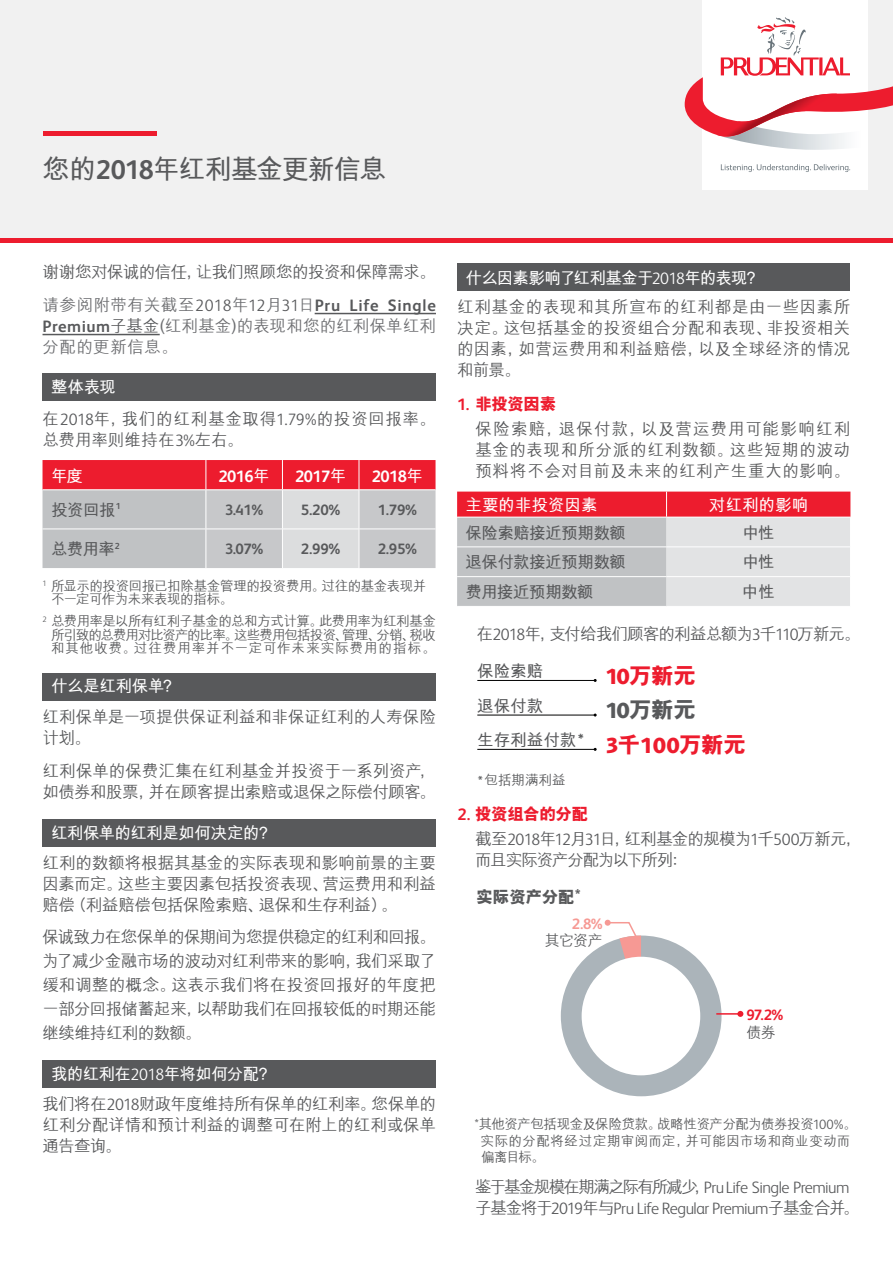
<style>
.page{position:relative;width:893px;height:1263px;background:#fff}
.page>*{position:absolute;margin:0;border:0;box-sizing:border-box;transform-origin:0 0}
.t1{font:700 27px "M Hei GB";letter-spacing:-.045em;color:#58595b}
.t2{font:800 22.5px "M Hei GB";color:#ed1c2e}
.t3{font:800 22.5px "M Hei GB";color:#58595b}
.t4{font:500 16.5px/21px "M Hei GB";letter-spacing:-.01em;color:#58595b}
.t5{font:300 16.5px/21px "FS Albert Pro";letter-spacing:-.03em;color:#58595b}
.t6{font:700 16.5px "M Hei GB";letter-spacing:-.025em;color:#58595b}
.t7{font:500 16.5px/21px "M Hei GB";letter-spacing:.045em;color:#58595b}
.t8{font:500 16.5px/29.5px "M Hei GB";letter-spacing:.035em;color:#58595b}
.t9{font:500 16.5px/29.5px "M Hei GB";letter-spacing:-.045em;color:#58595b}
.t10{font:500 16.5px/25.2px "M Hei GB";letter-spacing:-.04em;color:#58595b}
.t11{font:500 16.5px/21px "M Hei GB";letter-spacing:.01em;color:#6d6e71}
.t12{font:700 16.5px "FS Albert Pro";letter-spacing:.045em;color:#58595b}
.t13{font:500 16.5px/31.7px "M Hei GB";letter-spacing:.04em;color:#58595b}
.t14{font:500 16.5px/25.2px "M Hei GB";letter-spacing:.075em;color:#58595b}
.t15{font:500 16.5px "M Hei GB";letter-spacing:-.05em;color:#58595b}
.t16{font:500 16.5px "M Hei GB";letter-spacing:-.03em;color:#58595b}
.t17{font:700 16.5px "M Hei GB";letter-spacing:-.01em;color:#fff}
.t18{font:700 16.5px "FS Albert Pro";letter-spacing:-.035em;color:#fff}
.t19{font:700 16.5px "M Hei GB";letter-spacing:-.035em;color:#fff}
.t20{font:500 16.5px "M Hei GB";letter-spacing:-.075em;color:#58595b}
.t21{font:800 16.5px "M Hei GB";letter-spacing:-.005em;color:#58595b}
.t22{font:700 15px "FS Albert Pro";letter-spacing:-.015em;color:#58595b}
.t23{font:500 15px "M Hei GB";letter-spacing:-.04em;color:#58595b}
.t24{font:700 15px "FS Albert Pro";color:#ed1c2e}
.t25{font:700 15px "FS Albert Pro";color:#f69994}
.t26{font:500 13.5px/13.5px "M Hei GB";letter-spacing:-.02em;color:#58595b}
.s1{font-family:"FS Albert Pro"}
.s2{font-family:"M Hei GB";font-weight:500;color:#6d6e71}
.s3{font-weight:300}
.s4{font-family:"FS Albert Pro";font-weight:700;color:#58595b}
.s5{color:#58595b}
.s6{font-weight:700;color:#fff}
.s7{font-family:"FS Albert Pro";font-weight:300}
.s8{font-family:"M Hei GB"}
.s9{font-family:"FS Albert Pro";font-weight:300;color:#fff}
.s10{font-family:"FS Albert Pro";font-weight:700;color:#ed1c2e}
.s11{font-weight:800;color:#ed1c2e}
.s12{font-family:"Pru Sans";font-weight:700}
.s13{font-family:"Pru Sans";font-weight:600}
.s14{font-family:"Pru Sans";font-size:22.5px;color:#ed1c2e}
.s15{font-weight:800;font-size:22.5px;color:#ed1c2e}
.s16{font-family:"Pru Sans";font-weight:400}
.s17{font-family:"FS Albert Pro";font-weight:700}
.s18{font-family:"FS Albert Pro";font-weight:300;font-size:12.75px}
.s19{font-family:"M Hei GB";font-weight:500}
</style>
<div class="page">
<div style="left:0;top:0;width:893px;height:239px;background:#f1f1f1"></div>
<div style="left:703px;top:0;width:165px;height:190px;background:#fff"></div>
<svg style="left:721px;top:164px;width:129px;height:8px"></svg>
<svg style="left:685px;top:17px;width:208px;height:133px"></svg>
<div style="left:43px;top:131px;width:114px;height:5px;background:#ed1c2e"></div>
<hr style="left:0;top:239px;width:893px;height:4px;background:#ed1c2e">
<div style="left:42px;top:373px;width:394px;height:28px;background:#58595b"></div>
<div style="left:42px;top:673px;width:394px;height:28px;background:#58595b"></div>
<div style="left:42px;top:820px;width:394px;height:27px;background:#58595b"></div>
<div style="left:42px;top:1060px;width:394px;height:27px;background:#58595b"></div>
<hr style="left:315px;top:313px;width:121px;height:1px;background:#58595b">
<hr style="left:43px;top:334px;width:117px;height:1px;background:#58595b">
<svg style="left:43px;top:460px;width:393px;height:108px;background:#d39ba1"></svg>
<hr style="left:43px;top:489px;width:163px;height:1px;background:#fff">
<hr style="left:206px;top:489px;width:76px;height:1px;background:#fff">
<hr style="left:206px;top:490px;width:1px;height:38px;background:#fff">
<hr style="left:282px;top:489px;width:77px;height:1px;background:#fff">
<hr style="left:282px;top:490px;width:1px;height:38px;background:#fff">
<hr style="left:359px;top:489px;width:77px;height:1px;background:#fff">
<hr style="left:359px;top:490px;width:1px;height:38px;background:#fff">
<hr style="left:43px;top:528px;width:163px;height:1px;background:#fff">
<hr style="left:206px;top:528px;width:76px;height:1px;background:#fff">
<hr style="left:206px;top:529px;width:1px;height:39px;background:#fff">
<hr style="left:282px;top:528px;width:77px;height:1px;background:#fff">
<hr style="left:282px;top:529px;width:1px;height:39px;background:#fff">
<hr style="left:359px;top:528px;width:77px;height:1px;background:#fff">
<hr style="left:359px;top:529px;width:1px;height:39px;background:#fff">
<div style="left:457px;top:263px;width:393px;height:28px;background:#58595b"></div>
<svg style="left:457px;top:492px;width:394px;height:114px;background:#d7abb0"></svg>
<hr style="left:666px;top:546px;width:184px;height:1px;background:#fff">
<hr style="left:666px;top:576px;width:184px;height:1px;background:#fff">
<hr style="left:477px;top:680px;width:118px;height:1px;background:#000">
<hr style="left:477px;top:715px;width:118px;height:1px;background:#000">
<hr style="left:477px;top:749px;width:118px;height:1px;background:#000">
<div style="left:561px;top:935px;width:160px;height:161px;background:#abb4ba;border-radius:50%"></div>
<div style="left:582px;top:957px;width:118px;height:118px;background:#fff;border-radius:50%"></div>
<svg style="left:605px;top:920px;width:36px;height:49px"></svg>
<hr style="left:716px;top:1013px;width:24px;height:2px;background:#ed1c2e">
<svg style="left:737px;top:1011px;width:6px;height:6px"></svg>
<h1 class="t1" style="left:43px;top:155px;width:345px">您的<span class="s1">2018</span>年红利基金更新信息</h1>
<p class="t16" style="left:43px;top:263px;width:395px">谢谢您对保诚的信任，让我们照顾您的投资和保障需求。</p>
<p class="t12" style="left:43px;top:294px;width:395px"><span class="s2">请参阅附带有关截至</span><span class="s3">2018</span><span class="s2">年</span><span class="s3">12</span><span class="s2">月</span><span class="s3">31</span><span class="s2">日</span>Pru Life Single</p>
<p class="t11" style="left:43px;top:316px;width:395px"><span class="s4">Premium</span><span class="s5">子基金</span>(红利基金)的表现和您的红利保单红利分配的更新信息。</p>
<p class="t13" style="left:43px;top:371px;width:395px;text-indent:8px"><span class="s6">整体表现<br></span>在<span class="s7">2018</span>年，我们的红利基金取得<span class="s7">1.79%</span>的投资回报率。</p>
<p class="t4" style="left:51px;top:421px;width:194px;line-height:36px;text-indent:-8px">总费用率则维持在<span class="s7">3%</span>左右。<span class="s6">年度</span></p>
<p class="t18" style="left:219px;top:464px;width:53px">2016<span class="s8">年</span></p>
<p class="t18" style="left:295px;top:464px;width:53px">2017<span class="s8">年</span></p>
<p class="t18" style="left:372px;top:464px;width:53px">2018<span class="s8">年</span></p>
<p class="t6" style="left:51px;top:501px;width:71px">投资回报<sup>1</sup></p>
<p class="t22" style="left:225px;top:499px;width:40px">3.41%</p>
<p class="t22" style="left:301px;top:499px;width:41px">5.20%</p>
<p class="t22" style="left:378px;top:499px;width:41px">1.79%</p>
<p class="t6" style="left:51px;top:541px;width:70px">总费用率<sup>2</sup></p>
<p class="t22" style="left:225px;top:538px;width:40px">3.07%</p>
<p class="t22" style="left:301px;top:538px;width:41px">2.99%</p>
<p class="t22" style="left:378px;top:538px;width:41px">2.95%</p>
<p class="t26" style="left:51px;top:579px;width:377px;text-indent:-9px"><sup>1</sup> 所显示的投资回报已扣除基金管理的投资费用。过往的基金表现并不一定可作为未来表现的指标。</p>
<p class="t26" style="left:51px;top:614px;width:386px;text-align:justify;text-indent:-9px"><sup>2</sup> 总费用率是以所有红利子基金的总和方式计算。此费用率为红利基金所引致的总费用对比资产的比率。这些费用包括投资、管理、分销、税收和其他收费。过往费用率并不一定可作未来实际费用的指标。</p>
<p class="t17" style="left:51px;top:677px;width:130px">什么是红利保单？</p>
<p class="t4" style="left:43px;top:707px;width:395px">红利保单是一项提供保证利益和非保证红利的人寿保险计划。</p>
<p class="t4" style="left:43px;top:760px;width:395px">红利保单的保费汇集在红利基金并投资于一系列资产，如债券和股票，并在顾客提出索赔或退保之际偿付顾客。</p>
<p class="t19" style="left:51px;top:825px;width:226px">红利保单的红利是如何决定的？</p>
<p class="t4" style="left:43px;top:852px;width:395px;text-align:justify">红利的数额将根据其基金的实际表现和影响前景的主要因素而定。这些主要因素包括投资表现、营运费用和利益赔偿（利益赔偿包括保险索赔、退保和生存利益）。</p>
<p class="t4" style="left:43px;top:925px;width:395px;line-height:24px;text-align:justify">保诚致力在您保单的保期间为您提供稳定的红利和回报。为了减少金融市场的波动对红利带来的影响，我们采取了缓和调整的概念。这表示我们将在投资回报好的年度把一部分回报储蓄起来，以帮助我们在回报较低的时期还能继续维持红利的数额。</p>
<p class="t9" style="left:43px;top:1059px;width:395px;text-indent:8px"><span class="s6">我的红利在</span><span class="s9">2018</span><span class="s6">年将如何分配？<br></span>我们将在<span class="s7">2018</span>财政年度维持所有保单的红利率。您保单的</p>
<p class="t4" style="left:43px;top:1114px;width:395px">红利分配详情和预计利益的调整可在附上的红利或保单通告查询。</p>
<p class="t8" style="left:457px;top:263px;width:395px;text-indent:8px"><span class="s6">什么因素影响了红利基金于</span><span class="s9">2018</span><span class="s6">年的表现？<br></span>红利基金的表现和其所宣布的红利都是由一些因素所</p>
<p class="t4" style="left:457px;top:317px;width:395px;text-align:justify">决定。这包括基金的投资组合分配和表现、非投资相关的因素，如营运费用和利益赔偿，以及全球经济的情况和前景。</p>
<p class="t14" style="left:475px;top:391px;width:377px;text-indent:-18px"><span class="s10">1.</span> <span class="s11">非投资因素<br></span>保险索赔，退保付款，以及营运费用可能影响红利</p>
<p class="t7" style="left:475px;top:440px;width:377px">基金的表现和所分派的红利数额。这些短期的波动预料将不会对目前及未来的红利产生重大的影响。</p>
<p class="t17" style="left:466px;top:496px;width:133px">主要的非投资因素</p>
<p class="t17" style="left:709px;top:496px;width:100px">对红利的影响</p>
<p class="t6" style="left:466px;top:524px;width:162px">保险索赔接近预期数额</p>
<p class="t6" style="left:742px;top:524px;width:33px">中性</p>
<p class="t6" style="left:466px;top:554px;width:162px">退保付款接近预期数额</p>
<p class="t6" style="left:742px;top:554px;width:33px">中性</p>
<p class="t6" style="left:466px;top:584px;width:130px">费用接近预期数额</p>
<p class="t6" style="left:742px;top:584px;width:35px">中性</p>
<p class="t15" style="left:477px;top:626px;width:385px">在<span class="s7">2018</span>年，支付给我们顾客的利益总额为<span class="s7">3</span>千<span class="s7">110</span>万新元。</p>
<p class="t6" style="left:477px;top:663px;width:67px">保险索赔</p>
<h2 class="t2" style="left:605px;top:664px;width:92px"><span class="s12">10</span>万新元</h2>
<p class="t6" style="left:477px;top:697px;width:67px">退保付款</p>
<h2 class="t3" style="left:605px;top:699px;width:92px"><span class="s12">10</span>万新元</h2>
<p class="t6" style="left:477px;top:732px;width:270px">生存利益付款<span class="s13">*</span> <span class="s14">3</span><span class="s15">千</span><span class="s14">100</span><span class="s15">万新元</span></p>
<p class="t26" style="left:478px;top:773px;width:89px"><span class="s16">*</span>包括期满利益</p>
<p class="t10" style="left:475px;top:801px;width:388px;text-indent:-18px"><span class="s10">2.</span> <span class="s11">投资组合的分配<br></span>截至<span class="s7">2018</span>年<span class="s7">12</span>月<span class="s7">31</span>日，红利基金的规模为<span class="s7">1</span>千<span class="s7">500</span>万新元，</p>
<p class="t20" style="left:475px;top:852px;width:215px">而且实际资产分配为以下所列：</p>
<p class="t21" style="left:476px;top:888px;width:106px">实际资产分配<span class="s17">*</span></p>
<p class="t25" style="left:572px;top:913px;width:32px">2.8%</p>
<p class="t23" style="left:545px;top:933px;width:60px">其它资产</p>
<p class="t24" style="left:746px;top:1004px;width:39px">97.2%</p>
<p class="t23" style="left:746px;top:1024px;width:31px">债券</p>
<p class="t26" style="left:480px;top:1116px;width:378px;line-height:16.5px;text-indent:-6px"><span class="s18">*</span>其他资产包括现金及保险贷款。战略性资产分配为债券投资<span class="s7">100%</span>。实际的分配将经过定期审阅而定，并可能因市场和商业变动而偏离目标。</p>
<p class="t5" style="left:475px;top:1176px;width:386px"><span class="s19">鉴于基金规模在期满之际有所减少，</span>Pru Life Single Premium<span class="s19">子基金将于</span>2019<span class="s19">年与</span>Pru Life Regular Premium<span class="s19">子基金合并。</span></p>
</div>
